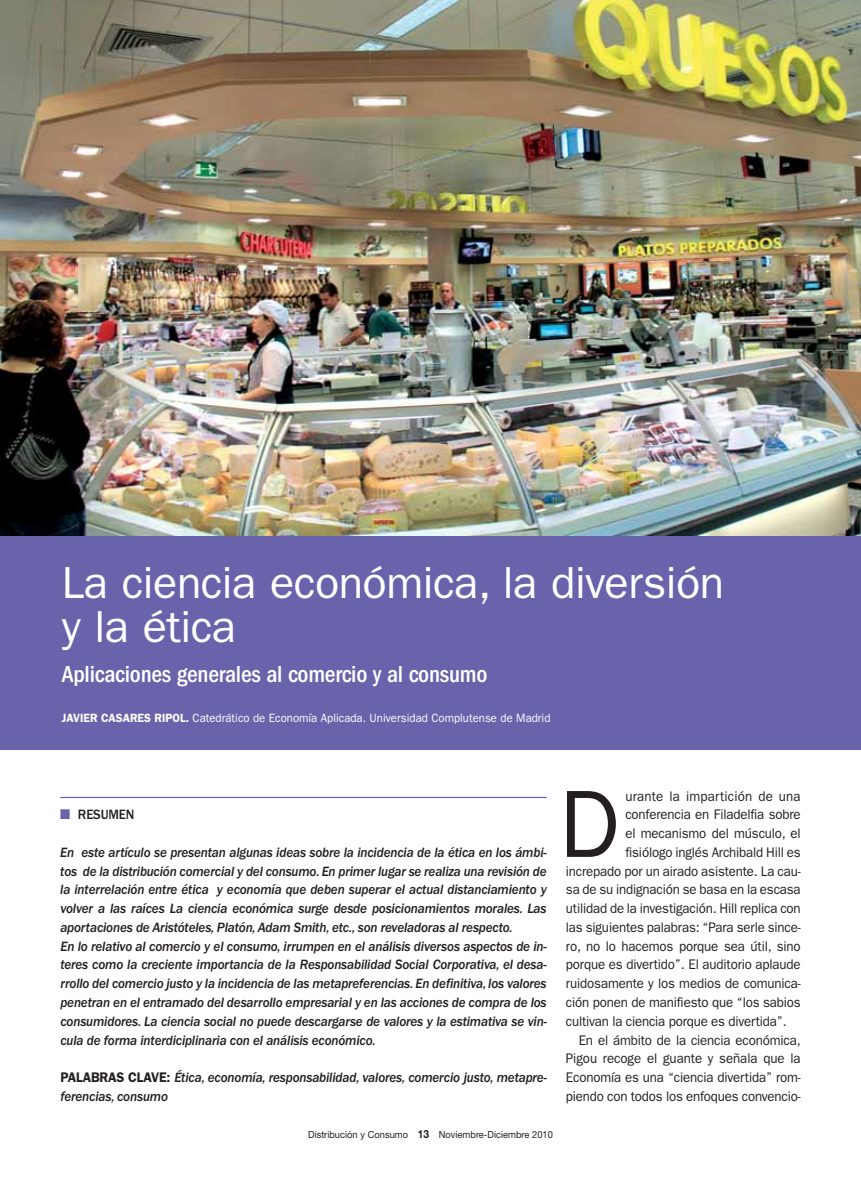
<style>
.page{position:relative;width:861px;height:1180px;background:#fff}
.page>*{position:absolute;margin:0;border:0;box-sizing:border-box;transform-origin:0 0}
.t1{font:95.85px "Franklin Gothic";color:#231f20;scale:.95 1}
.t2{font:45px/43.5px "Franklin Gothic";letter-spacing:-.01em;color:#fff}
.t3{font:500 condensed 24px "Franklin Gothic";letter-spacing:-.01em;color:#fff}
.t4{font:italic 500 13.95px/18.8px "Franklin Gothic";letter-spacing:-.01em;color:#231f20;scale:.95 1}
.t5{font:13.95px "Franklin Gothic";letter-spacing:-.01em;color:#231f20;scale:.95 1}
.t6{font:13.95px "Franklin Gothic";letter-spacing:.01em;color:#231f20;scale:.95 1}
.t7{font:500 13.95px "Franklin Gothic";letter-spacing:-.01em;color:#231f20;scale:.95 1}
.t8{font:12px "Franklin Gothic";color:#fff;scale:.95 1}
.t9{font:9.75px "Helvetica Neue";color:#231f20;scale:.95 1}
.s1{font-weight:600}
.s2{color:#6963ac}
.s3{font-weight:600;font-style:normal}
.s4{font-weight:700;font-size:11.25px}
</style>
<div class="page">
<div style="left:0;top:72px;width:860px;height:677px;background:#6963ac"></div>
<img style="left:0;top:0;width:860px;height:535px">
<hr style="left:60px;top:796px;width:486px;height:2px;background:#6963ac">
<h2 class="t2" style="left:62px;top:565px;width:663px">La ciencia económica, la diversión y la ética</h2>
<h3 class="t3" style="left:62px;top:665px;width:427px">Aplicaciones generales al comercio y al consumo</h3>
<p class="t8" style="left:62px;top:713px;width:516px"><span class="s1">JAVIER CASARES RIPOL.</span> Catedrático de Economía Aplicada. Universidad Complutense de Madrid</p>
<p class="t7" style="left:60px;top:809px;width:80px"><span class="s2">■</span> RESUMEN</p>
<p class="t4" style="left:60px;top:844px;width:513px">En este artículo se presentan algunas ideas sobre la incidencia de la ética en los ámbi&shy;tos de la distribución comercial y del consumo. En primer lugar se realiza una revisión de la interrelación entre ética y economía que deben superar el actual distanciamiento y volver a las raíces La ciencia económica surge desde posicionamientos morales. Las aportaciones de Aristóteles, Platón, Adam Smith, etc., son reveladoras al respecto.<br>En lo relativo al comercio y el consumo, irrumpen en el análisis diversos aspectos de in&shy;teres como la creciente importancia de la Responsabilidad Social Corporativa, el desa&shy;rrollo del comercio justo y la incidencia de las metapreferencias. En definitiva, los valores penetran en el entramado del desarrollo empresarial y en las acciones de compra de los consumidores. La ciencia social no puede descargarse de valores y la estimativa se vin&shy;cula de forma interdiciplinaria con el análisis económico.</p>
<p class="t4" style="left:60px;top:1069px;width:513px"><span class="s3">PALABRAS CLAVE:</span> Ética, economía, responsabilidad, valores, comercio justo, metapre&shy;ferencias, consumo</p>
<p class="t9" style="left:308px;top:1130px;width:259px">Distribución y Consumo <span class="s4">13</span> Noviembre-Diciembre 2010</p>
<h1 class="t1" style="left:559px;top:791px;width:65px">D</h1>
<p class="t6" style="left:625px;top:791px;width:186px">urante la impartición de una</p>
<p class="t5" style="left:625px;top:809px;width:186px">conferencia en Filadelfia sobre</p>
<p class="t5" style="left:625px;top:828px;width:186px">el mecanismo del músculo, el</p>
<p class="t5" style="left:625px;top:847px;width:186px">fisiólogo inglés Archibald Hill es</p>
<p class="t5" style="left:566px;top:866px;width:248px">increpado por un airado asistente. La cau-</p>
<p class="t5" style="left:566px;top:884px;width:249px">sa de su indignación se basa en la escasa</p>
<p class="t5" style="left:566px;top:903px;width:248px">utilidad de la investigación. Hill replica con</p>
<p class="t5" style="left:566px;top:922px;width:248px">las siguientes palabras: “Para serle since-</p>
<p class="t5" style="left:566px;top:941px;width:248px">ro, no lo hacemos porque sea útil, sino</p>
<p class="t5" style="left:566px;top:959px;width:249px">porque es divertido”. El auditorio aplaude</p>
<p class="t5" style="left:566px;top:978px;width:248px">ruidosamente y los medios de comunica-</p>
<p class="t5" style="left:566px;top:997px;width:249px">ción ponen de manifiesto que “los sabios</p>
<p class="t5" style="left:566px;top:1016px;width:234px">cultivan la ciencia porque es divertida”.</p>
<p class="t5" style="left:578px;top:1034px;width:235px">En el ámbito de la ciencia económica,</p>
<p class="t5" style="left:566px;top:1053px;width:248px">Pigou recoge el guante y señala que la</p>
<p class="t5" style="left:566px;top:1072px;width:248px">Economía es una “ciencia divertida” rom-</p>
<p class="t5" style="left:566px;top:1091px;width:249px">piendo con todos los enfoques convencio-</p>
</div>
